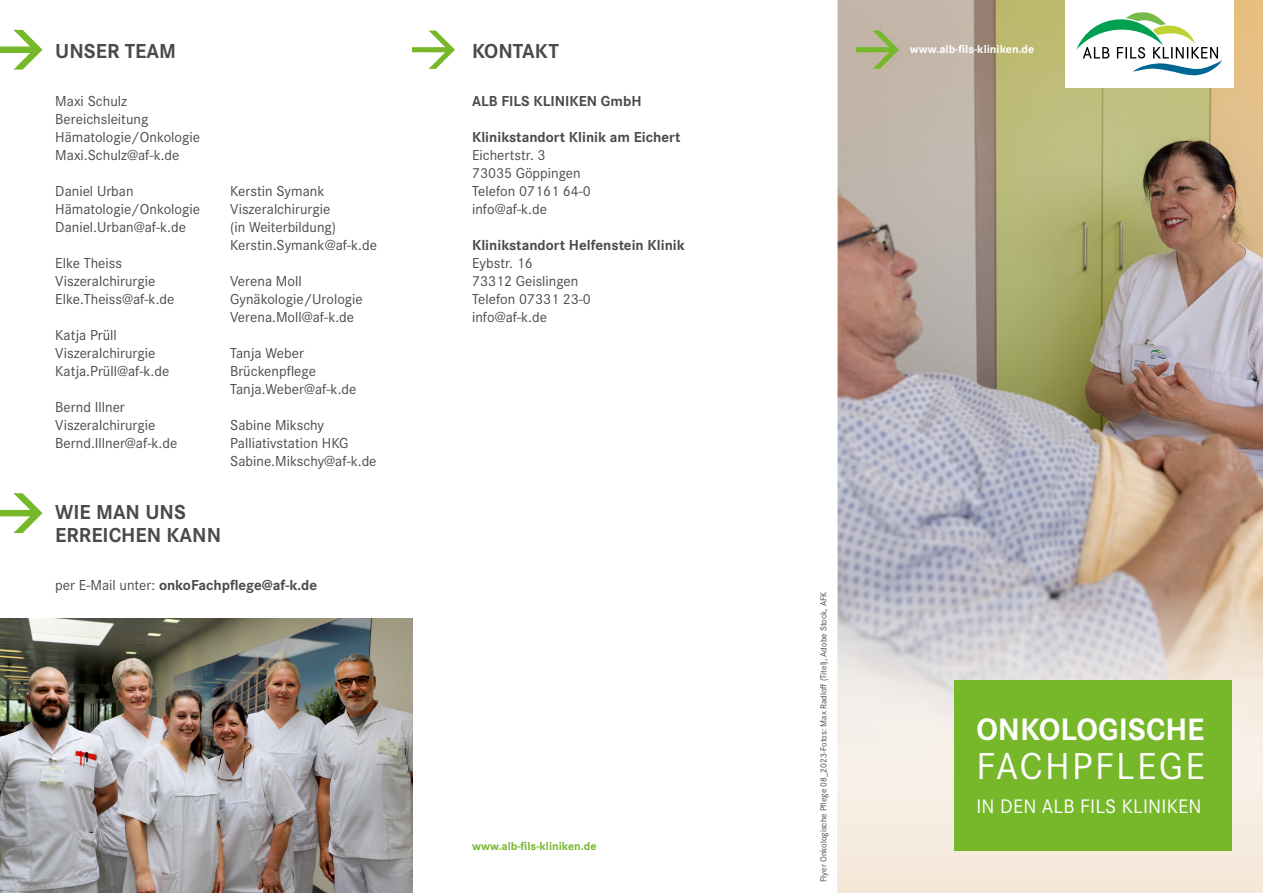
<style>
.page{position:relative;width:1263px;height:893px;background:#fff}
.page>*{position:absolute;margin:0;border:0;box-sizing:border-box;transform-origin:0 0}
.t1{font:38.85px "Corporate S";letter-spacing:.06em;color:#fff}
.t2{font:700 32.1px "Corporate S";color:#fff}
.t3{font:700 21px/22.5px "Corporate S";color:#4a4a49}
.t4{font:20.25px "Corporate S";letter-spacing:.01em;color:#fff}
.t5{font:15px/18px "Corporate S";color:#4a4a49}
.t6{font:700 15px "Corporate S";color:#4a4a49}
.t7{font:700 12px "Corporate S Pro";color:#fff}
.t8{font:700 12px "Corporate S Pro";color:#76b82a}
.t9{font:9px "Corporate S";color:#4a4a49}
.s1{font-weight:400}
</style>
<div class="page">
<img style="left:0;top:618px;width:412px;height:275px">
<img style="left:838px;top:0;width:425px;height:444px">
<svg style="left:838px;top:444px;width:425px;height:449px;background:#d0c6c2"></svg>
<div style="left:955px;top:680px;width:277px;height:170px;background:#76b82a"></div>
<svg style="left:856px;top:31px;width:43px;height:38px;background:#acb584"></svg>
<svg style="left:412px;top:31px;width:43px;height:38px"></svg>
<svg style="left:0;top:29px;width:43px;height:41px"></svg>
<svg style="left:0;top:493px;width:43px;height:40px"></svg>
<div style="left:1065px;top:0;width:169px;height:87px;background:#fff"></div>
<svg style="left:1076px;top:12px;width:146px;height:63px"></svg>
<h3 class="t3" style="left:55px;top:41px;width:122px">UNSER TEAM</h3>
<p class="t5" style="left:55px;top:92px;width:146px">Maxi Schulz<br>Bereichsleitung<br>Hämatologie/Onkologie<br>Maxi.Schulz@af-k.de</p>
<p class="t5" style="left:55px;top:182px;width:146px">Daniel Urban<br>Hämatologie/Onkologie<br>Daniel.Urban@af-k.de</p>
<p class="t5" style="left:55px;top:254px;width:121px">Elke Theiss<br>Viszeralchirurgie<br>Elke.Theiss@af-k.de</p>
<p class="t5" style="left:55px;top:326px;width:116px">Katja Prüll<br>Viszeralchirurgie<br>Katja.Prüll@af-k.de</p>
<p class="t5" style="left:55px;top:398px;width:124px">Bernd Illner<br>Viszeralchirurgie<br>Bernd.Illner@af-k.de</p>
<p class="t5" style="left:230px;top:182px;width:148px">Kerstin Symank<br>Viszeralchirurgie<br>(in Weiterbildung)<br>Kerstin.Symank@af-k.de</p>
<p class="t5" style="left:230px;top:272px;width:134px">Verena Moll<br>Gynäkologie/Urologie<br>Verena.Moll@af-k.de</p>
<p class="t5" style="left:230px;top:344px;width:128px">Tanja Weber<br>Brückenpflege<br>Tanja.Weber@af-k.de</p>
<p class="t5" style="left:230px;top:416px;width:148px">Sabine Mikschy<br>Palliativstation HKG<br>Sabine.Mikschy@af-k.de</p>
<h3 class="t3" style="left:55px;top:501px;width:167px">WIE MAN UNS<br>ERREICHEN KANN</h3>
<p class="t6" style="left:55px;top:576px;width:263px"><span class="s1">per E-Mail unter:</span> onkoFachpflege@af-k.de</p>
<h3 class="t3" style="left:472px;top:41px;width:88px">KONTAKT</h3>
<p class="t6" style="left:472px;top:92px;width:171px">ALB FILS KLINIKEN GmbH</p>
<p class="t6" style="left:472px;top:128px;width:210px">Klinikstandort Klinik am Eichert</p>
<p class="t5" style="left:472px;top:146px;width:120px">Eichertstr. 3<br>73035 Göppingen<br>Telefon 07161 64-0 info@af-k.de</p>
<p class="t6" style="left:472px;top:236px;width:214px">Klinikstandort Helfenstein Klinik</p>
<p class="t5" style="left:472px;top:254px;width:120px">Eybstr. 16<br>73312 Geislingen<br>Telefon 07331 23-0 info@af-k.de</p>
<p class="t8" style="left:472px;top:837px;width:126px">www.alb-fils-kliniken.de</p>
<p class="t7" style="left:910px;top:40px;width:126px">www.alb-fils-kliniken.de</p>
<p class="t9" style="left:818px;top:882px;width:292px;rotate:-90deg">Flyer Onkologische Pflege 08_2023-Fotos: Max Radloff (Titel), Adobe Stock, AFK</p>
<h2 class="t2" style="left:976px;top:711px;width:230px">ONKOLOGISCHE</h2>
<h1 class="t1" style="left:976px;top:744px;width:230px">FACHPFLEGE</h1>
<h3 class="t4" style="left:976px;top:795px;width:227px">IN DEN ALB FILS KLINIKEN</h3>
</div>
